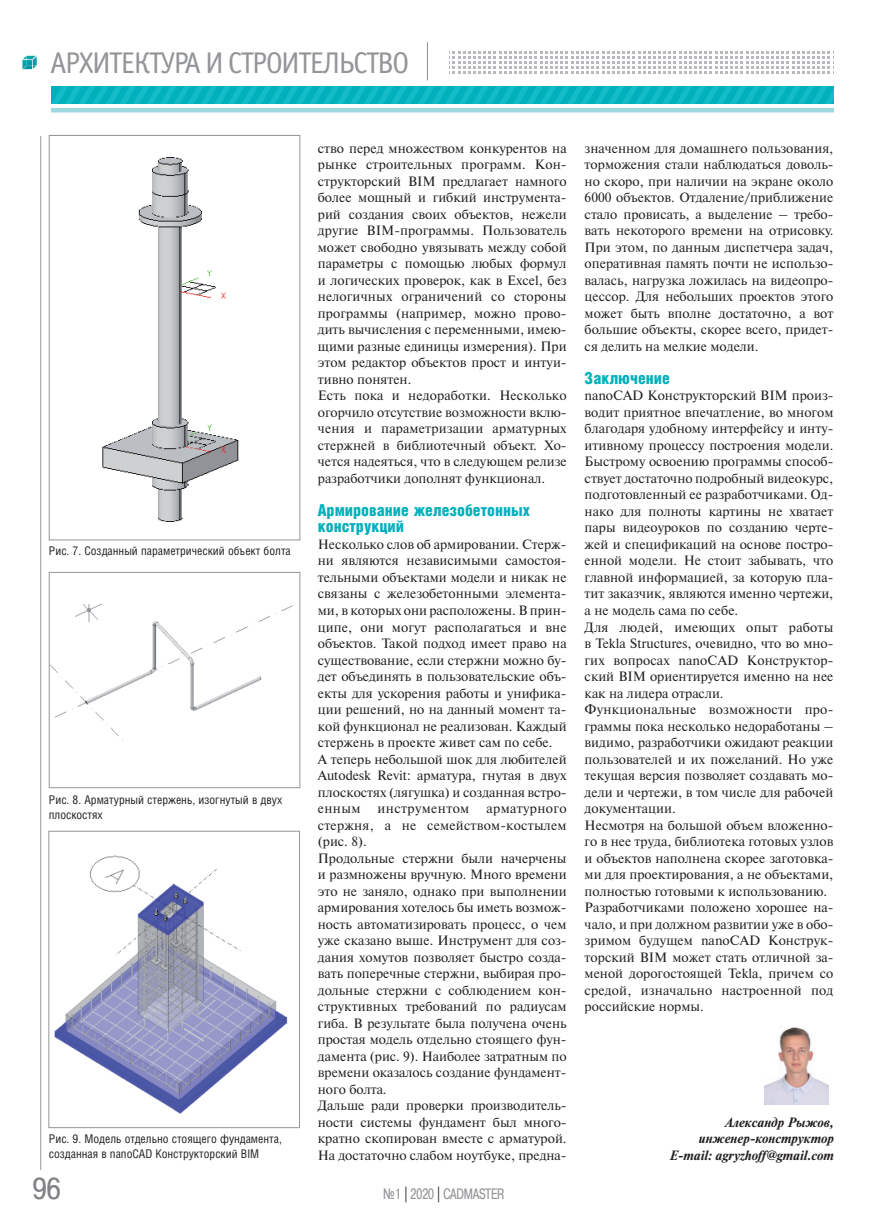
<style>
.page{position:relative;width:893px;height:1221px;background:#fff}
.page>*{position:absolute;margin:0;border:0;box-sizing:border-box;transform-origin:0 0}
.t1{font:30px "Officina Sans C";letter-spacing:-.05em;color:#939598}
.t2{font:30px "Pragmatica Cond C";color:#808285;scale:1.07 1}
.t3{font:900 16.5px/16.5px "Helios Cond";color:#00b0bc}
.t4{font:15px "Pragmatica Cond C";color:#939598;scale:.9 1}
.t5{font:13.5px/16.5px "Newton C";color:#231f20}
.t6{font:italic 700 13.5px/16.5px "Newton C";color:#231f20;text-align:right}
.t7{font:13.5px "Newton C";letter-spacing:.025em;color:#231f20}
.t8{font:12px/15px "Helios Cond";color:#231f20}
.s1{color:#231f20}
</style>
<div class="page">
<svg style="left:22px;top:55px;width:15px;height:15px"></svg>
<hr style="left:427px;top:42px;width:1px;height:38px;background:#939598">
<svg style="left:449px;top:51px;width:385px;height:23px"></svg>
<svg style="left:52px;top:86px;width:781px;height:18px;background:#09b5c0"></svg>
<hr style="left:51px;top:108px;width:782px;height:4px;background:#9ed9e0">
<hr style="left:40px;top:136px;width:1px;height:1033px;background:#939598">
<img style="left:102px;top:157px;width:137px;height:365px">
<div style="left:49px;top:135px;width:251px;height:405px;border:1px solid #939598"></div>
<img style="left:51px;top:604px;width:242px;height:136px">
<div style="left:49px;top:572px;width:251px;height:216px;border:1px solid #939598"></div>
<img style="left:54px;top:855px;width:234px;height:259px">
<div style="left:48px;top:830px;width:252px;height:297px;border:1px solid #939598"></div>
<img style="left:765px;top:1027px;width:63px;height:76px">
<h1 class="t1" style="left:50px;top:51px;width:360px">АРХИТЕКТУРА И СТРОИТЕЛЬСТВО</h1>
<p class="t8" style="left:49px;top:544px;width:243px">Рис. 7. Созданный параметрический объект болта</p>
<p class="t8" style="left:49px;top:793px;width:235px">Рис. 8. Арматурный стержень, изогнутый в двух плоскостях</p>
<p class="t8" style="left:49px;top:1132px;width:235px">Рис. 9. Модель отдельно стоящего фундамента, созданная в nanoCAD Конструкторский BIM</p>
<p class="t5" style="left:318px;top:141px;width:250px">ство перед множеством конкурентов на рынке строительных программ. Кон&shy;структорский BIM предлагает намного более мощный и гибкий инструмента&shy;рий создания своих объектов, нежели другие BIM-программы. Пользователь может свободно увязывать между собой параметры с помощью любых формул и логических проверок, как в Excel, без нелогичных ограничений со стороны программы (например, можно прово&shy;дить вычисления с переменными, имею&shy;щими разные единицы измерения). При этом редактор объектов прост и интуи&shy;тивно понятен.<br>Есть пока и недоработки. Несколько огорчило отсутствие возможности вклю&shy;чения и параметризации арматурных стержней в библиотечный объект. Хо&shy;чется надеяться, что в следующем релизе разработчики дополнят функционал.</p>
<p class="t3" style="left:318px;top:503px;width:214px">Армирование железобетонных конструкций</p>
<p class="t5" style="left:318px;top:537px;width:250px">Несколько слов об армировании. Стерж&shy;ни являются независимыми самостоя&shy;тельными объектами модели и никак не связаны с железобетонными элемента&shy;ми, в которых они расположены. В прин&shy;ципе, они могут располагаться и вне объектов. Такой подход имеет право на существование, если стержни можно бу&shy;дет объединять в пользовательские объ&shy;екты для ускорения работы и унифика&shy;ции решений, но на данный момент та&shy;кой функционал не реализован. Каждый стержень в проекте живет сам по себе.<br>А теперь небольшой шок для любителей Autodesk Revit: арматура, гнутая в двух плоскостях (лягушка) и созданная встро&shy;енным</p>
<p class="t5" style="left:318px;top:801px;width:250px;text-indent:169px">арматурного стержня, а не семейством-костылем (рис. 8).<br>Продольные стержни были начерчены и размножены вручную. Много времени это не заняло, однако при выполнении армирования хотелось бы иметь возмож&shy;ность автоматизировать процесс, о чем уже сказано выше. Инструмент для соз&shy;дания хомутов позволяет быстро созда&shy;вать поперечные стержни, выбирая про&shy;дольные стержни с соблюдением кон&shy;структивных требований по радиусам гиба. В результате была получена очень простая модель отдельно стоящего фун&shy;дамента (рис. 9). Наиболее затратным по времени оказалось создание фундамент&shy;ного болта.<br>Дальше ради проверки производитель&shy;ности системы фундамент был много&shy;кратно скопирован вместе с арматурой.<br>На достаточно слабом ноутбуке, предна-</p>
<p class="t7" style="left:378px;top:803px;width:93px">инструментом</p>
<h1 class="t2" style="left:33px;top:1171px;width:27px">96</h1>
<p class="t4" style="left:383px;top:1185px;width:136px">¹1 <span class="s1">|</span> 2020 <span class="s1">|</span> CADMASTER</p>
<p class="t5" style="left:585px;top:141px;width:250px;text-align:justify">значенном для домашнего пользования, торможения стали наблюдаться доволь&shy;но скоро, при наличии на экране около 6000 объектов. Отдаление/приближение стало провисать, а выделение – требо&shy;вать некоторого времени на отрисовку.<br>При этом, по данным диспетчера задач, оперативная память почти не использо&shy;валась, нагрузка ложилась на видеопро&shy;цессор. Для небольших проектов этого может быть вполне достаточно, а вот большие объекты, скорее всего, придет&shy;ся делить на мелкие модели.</p>
<p class="t3" style="left:585px;top:371px;width:87px">Заключение</p>
<p class="t5" style="left:585px;top:388px;width:250px">nanoCAD Конструкторский BIM произ&shy;водит приятное впечатление, во многом благодаря удобному интерфейсу и инту&shy;итивному процессу построения модели.<br>Быстрому освоению программы способ&shy;ствует достаточно подробный видеокурс, подготовленный ее разработчиками. Од&shy;нако для полноты картины не хватает пары видеоуроков по созданию черте&shy;жей и спецификаций на основе постро&shy;енной модели. Не стоит забывать, что главной информацией, за которую пла&shy;тит заказчик, являются именно чертежи, а не модель сама по себе.<br>Для людей, имеющих опыт работы в Tekla Structures, очевидно, что во мно&shy;гих вопросах nanoCAD Конструктор&shy;ский BIM ориентируется именно на нее как на лидера отрасли.<br>Функциональные возможности про&shy;граммы пока несколько недоработаны – видимо, разработчики ожидают реакции пользователей и их пожеланий. Но уже текущая версия позволяет создавать мо&shy;дели и чертежи, в том числе для рабочей документации.<br>Несмотря на большой объем вложенно&shy;го в нее труда, библиотека готовых узлов и объектов наполнена скорее заготовка&shy;ми для проектирования, а не объектами, полностью готовыми к использованию.<br>Разработчиками положено хорошее на&shy;чало, и при должном развитии уже в обо&shy;зримом будущем nanoCAD Конструк&shy;торский BIM может стать отличной за&shy;меной дорогостоящей Tekla, причем со средой, изначально настроенной под российские нормы.</p>
<p class="t6" style="left:669px;top:1114px;width:166px">Александр Рыжов, инженер-конструктор<br>E-mail: agryzhoff@gmail.com</p>
</div>
